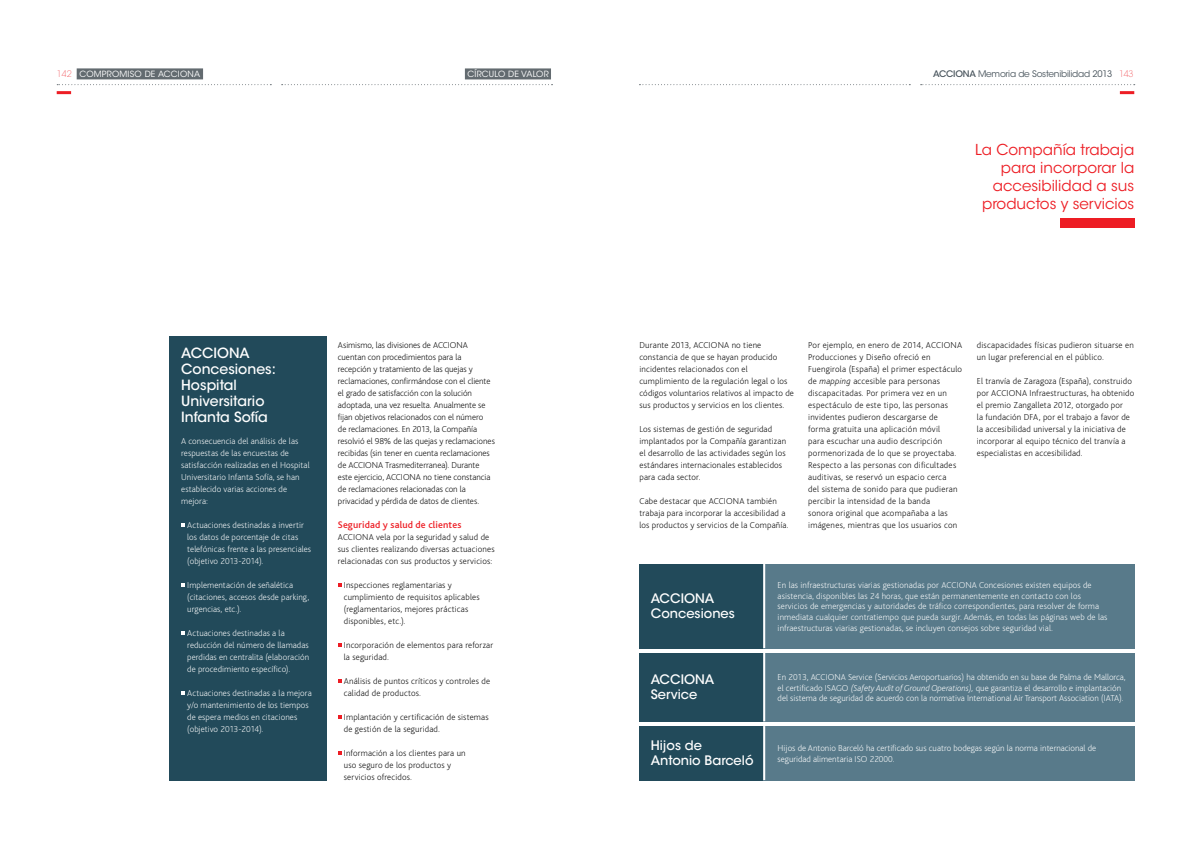
<style>
.page{position:relative;width:1191px;height:842px;background:#fff}
.page>*{position:absolute;margin:0;border:0;box-sizing:border-box;transform-origin:0 0}
.t1{font:15px/18px "ITC Avant Garde Std";color:#ed1d24;text-align:right}
.t2{font:500 14px/16px "ITC Avant Garde Std";color:#fff}
.t3{font:500 13px/15px "ITC Avant Garde Std";color:#fff}
.t4{font:500 10px "Bliss";letter-spacing:.01em;color:#ed1d24}
.t5{font:200 9px/12px "Bliss";letter-spacing:.02em;color:#000}
.t6{font:200 9px/12px "Bliss";letter-spacing:.01em;color:#fff}
.t7{font:200 9px/12px "Bliss";color:#000}
.t8{font:9px "ITC Avant Garde Std";letter-spacing:-.025em;color:#47535b}
.t9{font:8.5px "ITC Avant Garde Std";letter-spacing:.025em;color:#fff}
.s1{font-weight:200;font-size:9px;color:#ed1d24}
.s2{font-weight:500}
.s3{font-weight:200;color:#ed1d24}
.s4{font-style:italic}
</style>
<div class="page">
<svg style="left:282px;top:84px;width:270px;height:1px"></svg>
<svg style="left:639px;top:84px;width:271px;height:1px"></svg>
<svg style="left:57px;top:84px;width:214px;height:1px"></svg>
<svg style="left:920px;top:84px;width:214px;height:1px"></svg>
<hr style="left:57px;top:91px;width:14px;height:3px;background:#ed1d24">
<hr style="left:1119px;top:91px;width:15px;height:3px;background:#ed1d24">
<div style="left:465px;top:68px;width:86px;height:11px;background:#636b70"></div>
<div style="left:77px;top:68px;width:126px;height:11px;background:#636b70"></div>
<div style="left:169px;top:336px;width:157px;height:444px;background:#224a5a"></div>
<svg style="left:181px;top:523px;width:4px;height:4px"></svg>
<svg style="left:181px;top:583px;width:4px;height:4px"></svg>
<svg style="left:181px;top:631px;width:4px;height:4px"></svg>
<svg style="left:181px;top:691px;width:4px;height:4px"></svg>
<div style="left:1060px;top:218px;width:74px;height:9px;background:#ed1d24"></div>
<div style="left:763px;top:564px;width:371px;height:84px;background:#587a8a"></div>
<div style="left:639px;top:564px;width:124px;height:84px;background:#224a5a"></div>
<hr style="left:763px;top:564px;width:2px;height:84px;background:#fff">
<div style="left:763px;top:653px;width:371px;height:68px;background:#587a8a"></div>
<div style="left:639px;top:653px;width:124px;height:68px;background:#224a5a"></div>
<hr style="left:763px;top:653px;width:2px;height:68px;background:#fff">
<div style="left:763px;top:726px;width:371px;height:54px;background:#587a8a"></div>
<div style="left:639px;top:726px;width:124px;height:54px;background:#224a5a"></div>
<hr style="left:763px;top:726px;width:2px;height:54px;background:#fff">
<svg style="left:338px;top:583px;width:3px;height:4px"></svg>
<svg style="left:338px;top:643px;width:3px;height:4px"></svg>
<svg style="left:338px;top:679px;width:3px;height:4px"></svg>
<svg style="left:338px;top:715px;width:3px;height:4px"></svg>
<svg style="left:338px;top:751px;width:3px;height:4px"></svg>
<p class="t9" style="left:57px;top:69px;width:108px"><span class="s1">142</span> COMPROMISO DE ACCI</p>
<p class="t9" style="left:180px;top:69px;width:15px">ONA</p>
<p class="t9" style="left:467px;top:69px;width:83px">Círculo de valor</p>
<p class="t8" style="left:933px;top:68px;width:202px"><span class="s2">ACCIONA</span> Memoria de Sostenibilidad 2013 <span class="s3">143</span></p>
<h2 class="t2" style="left:181px;top:345px;width:96px">ACCIONA<br>Concesiones:<br>Hospital<br>Universitario<br>Infanta Sofía</h2>
<p class="t6" style="left:181px;top:435px;width:130px">A consecuencia del análisis de las respuestas de las encuestas de satisfacción realizadas en el Hospital<br>Universitario Infanta Sofía, se han establecido varias acciones de mejora:</p>
<p class="t6" style="left:187px;top:519px;width:125px">Actuaciones destinadas a invertir los datos de porcentaje de citas telefónicas frente a las presenciales (objetivo 2013-2014).</p>
<p class="t6" style="left:187px;top:579px;width:123px">Implementación de señalética (citaciones, accesos desde parking, urgencias, etc.).</p>
<p class="t6" style="left:187px;top:627px;width:123px">Actuaciones destinadas a la reducción del número de llamadas perdidas en centralita (elaboración de procedimiento específico).</p>
<p class="t6" style="left:187px;top:687px;width:126px">Actuaciones destinadas a la mejora y/o mantenimiento de los tiempos de espera medios en citaciones (objetivo 2013-2014).</p>
<p class="t7" style="left:338px;top:339px;width:158px">Asimismo, las divisiones de ACCIONA cuentan con procedimientos para la recepción y tratamiento de las quejas y reclamaciones, confirmándose con el cliente el grado de satisfacción con la solución adoptada, una vez resuelta. Anualmente se fijan objetivos relacionados con el número<br>de reclamaciones. En 2013, la Compañía resolvió el 98% de las quejas y reclamaciones recibidas (sin tener en cuenta reclamaciones de ACCIONA Trasmediterranea). Durante este ejercicio, ACCIONA no tiene constancia de reclamaciones relacionadas con la privacidad y pérdida de datos de clientes.</p>
<p class="t4" style="left:338px;top:520px;width:125px">Seguridad y salud de clientes</p>
<p class="t5" style="left:338px;top:531px;width:158px">ACCIONA vela por la seguridad y salud de sus clientes realizando diversas actuaciones relacionadas con sus productos y servicios:</p>
<p class="t5" style="left:344px;top:579px;width:137px">Inspecciones reglamentarias y cumplimiento de requisitos aplicables (reglamentarios, mejores prácticas disponibles, etc.).</p>
<p class="t5" style="left:344px;top:639px;width:151px">Incorporación de elementos para reforzar la seguridad.</p>
<p class="t5" style="left:344px;top:675px;width:148px">Análisis de puntos críticos y controles de calidad de productos.</p>
<p class="t5" style="left:344px;top:711px;width:146px">Implantación y certificación de sistemas de gestión de la seguridad.</p>
<p class="t5" style="left:344px;top:747px;width:123px">Información a los clientes para un uso seguro de los productos y servicios ofrecidos.</p>
<h1 class="t1" style="left:975px;top:141px;width:160px">La Compañía trabaja para incorporar la accesibilidad a sus productos y servicios</h1>
<p class="t5" style="left:639px;top:339px;width:156px">Durante 2013, ACCIONA no tiene constancia de que se hayan producido incidentes relacionados con el cumplimiento de la regulación legal o los códigos voluntarios relativos al impacto de sus productos y servicios en los clientes.</p>
<p class="t5" style="left:639px;top:423px;width:148px">Los sistemas de gestión de seguridad implantados por la Compañía garantizan el desarrollo de las actividades según los estándares internacionales establecidos para cada sector.</p>
<p class="t5" style="left:639px;top:495px;width:151px">Cabe destacar que ACCIONA también trabaja para incorporar la accesibilidad a los productos y servicios de la Compañía.</p>
<p class="t5" style="left:808px;top:339px;width:156px">Por ejemplo, en enero de 2014, ACCIONA Producciones y Diseño ofreció en Fuengirola (España) el primer espectáculo de <span class="s4">mapping</span> accesible para personas discapacitadas. Por primera vez en un espectáculo de este tipo, las personas invidentes pudieron descargarse de<br>forma gratuita una aplicación móvil<br>para escuchar una audio descripción pormenorizada de lo que se proyectaba.<br>Respecto a las personas con dificultades auditivas, se reservó un espacio cerca<br>del sistema de sonido para que pudieran percibir la intensidad de la banda<br>sonora original que acompañaba a las imágenes, mientras que los usuarios con</p>
<p class="t5" style="left:977px;top:339px;width:159px">discapacidades físicas pudieron situarse en un lugar preferencial en el público.</p>
<p class="t5" style="left:977px;top:375px;width:159px">El tranvía de Zaragoza (España), construido por ACCIONA Infraestructuras, ha obtenido el premio Zangalleta 2012, otorgado por<br>la fundación DFA, por el trabajo a favor de la accesibilidad universal y la iniciativa de incorporar al equipo técnico del tranvía a especialistas en accesibilidad.</p>
<h3 class="t3" style="left:651px;top:591px;width:86px">ACCIONA<br>Concesiones</h3>
<h3 class="t3" style="left:651px;top:672px;width:65px">ACCIONA<br>Service</h3>
<h3 class="t3" style="left:651px;top:738px;width:104px">Hijos de<br>Antonio Barceló</h3>
<p class="t6" style="left:777px;top:580px;width:331px;line-height:10.8px">En las infraestructuras viarias gestionadas por ACCIONA Concesiones existen equipos de asistencia, disponibles las 24 horas, que están permanentemente en contacto con los servicios de emergencias y autoridades de tráfico correspondientes, para resolver de forma inmediata cualquier contratiempo que pueda surgir. Además, en todas las páginas web de las infraestructuras viarias gestionadas, se incluyen consejos sobre seguridad vial.</p>
<p class="t6" style="left:777px;top:671px;width:349px;line-height:10.8px">En 2013, ACCIONA Service (Servicios Aeroportuarios) ha obtenido en su base de Palma de Mallorca, el certificado ISAGO <span class="s4">(Safety Audit of Ground Operations),</span> que garantiza el desarrollo e implantación del sistema de seguridad de acuerdo con la normativa International Air Transport Association (IATA).</p>
<p class="t6" style="left:777px;top:743px;width:320px;line-height:10.8px">Hijos de Antonio Barceló ha certificado sus cuatro bodegas según la norma internacional de seguridad alimentaria ISO 22000.</p>
</div>
